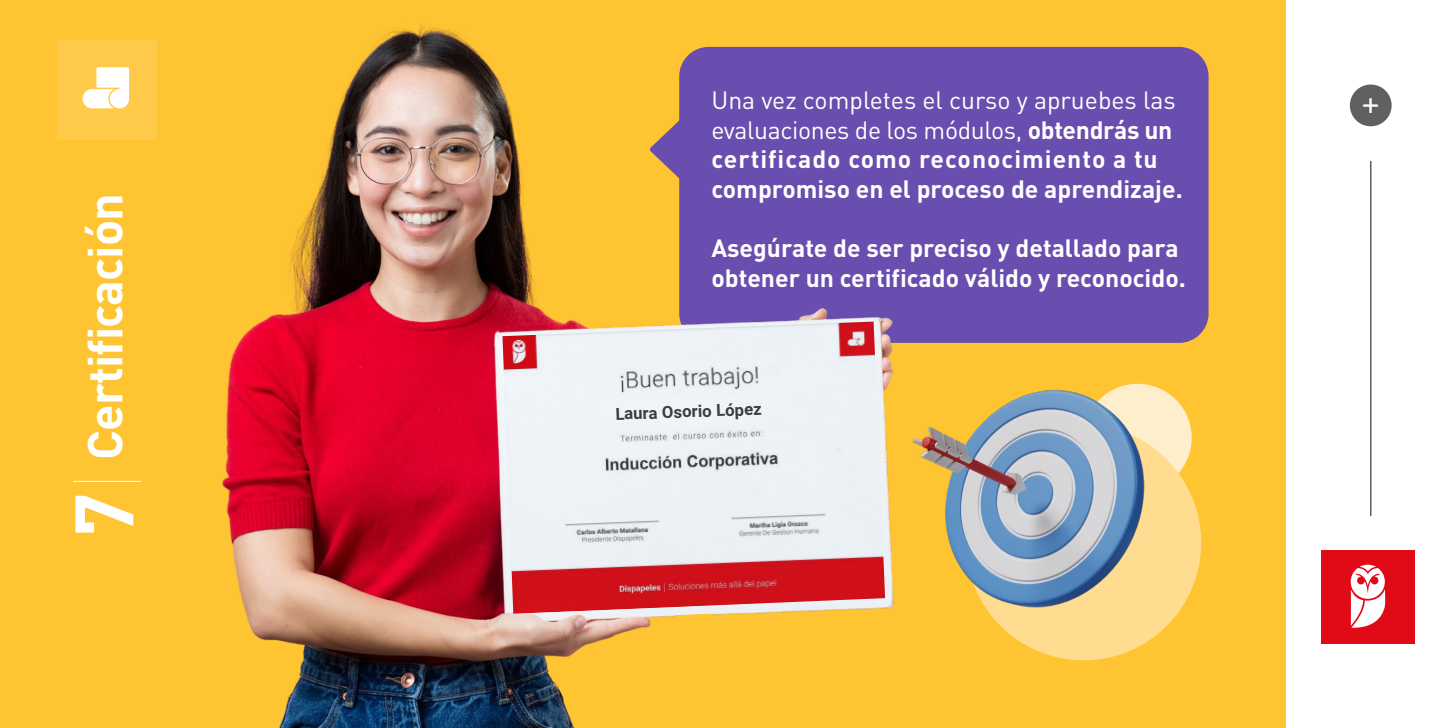
<style>
.page{position:relative;width:1440px;height:728px;background:#fff}
.page>*{position:absolute;margin:0;border:0;box-sizing:border-box;transform-origin:0 0}
.t1{font:700 81.3px "DIN";color:#fff}
.t2{font:700 48.3px "DIN";letter-spacing:-.02em;color:#fff}
.t3{font:35.17px "DIN";color:#fff}
.t4{font:700 24.75px/29.7px "DIN";color:#fff}
.t5{font:24.75px "DIN";color:#fff}
.t6{font:700 16.65px "Roboto";color:#3f3f3f}
.s1{font-weight:400}
</style>
<div class="page">
<div style="left:1321px;top:549px;width:94px;height:94px;background:#e10b17"></div>
<svg style="left:1351px;top:564px;width:35px;height:64px"></svg>
<div style="left:1350px;top:84px;width:42px;height:42px;background:#606060;border-radius:50%"></div>
<hr style="left:1370px;top:161px;width:1px;height:354px;background:#606060">
<div style="left:0;top:0;width:1286px;height:728px;background:#ffc431"></div>
<svg style="left:57px;top:40px;width:72px;height:99px;background:#ffd46e"></svg>
<div style="left:679px;top:47px;width:530px;height:296px;background:#6a4eaf;border-radius:29px"></div>
<div style="left:1084px;top:384px;width:108px;height:108px;background:#fec;border-radius:50%"></div>
<div style="left:966px;top:425px;width:235px;height:235px;background:#ffdc8f;border-radius:50%"></div>
<img style="left:932px;top:383px;width:240px;height:259px">
<img style="left:129px;top:25px;width:803px;height:703px">
<img style="left:502px;top:321px;width:383px;height:292px">
<div style="left:596px;top:396px;width:154px;height:27px;background:#f0f4f8"></div>
<svg style="left:674px;top:613px;width:39px;height:16px"></svg>
<hr style="left:73px;top:481px;width:68px;height:1px;background:#fff">
<h2 class="t2" style="left:74px;top:459px;width:268px;rotate:-90deg">Certificación</h2>
<h1 class="t1" style="left:51px;top:536px;width:46px;rotate:-90deg">7</h1>
<p class="t5" style="left:711px;top:84px;width:466px">Una vez completes el curso y apruebes las</p>
<h3 class="t3" style="left:1362px;top:81px;width:20px">+</h3>
<p class="t4" style="left:711px;top:114px;width:473px"><span class="s1">evaluaciones de los módulos,</span> obtendrás un certificado como reconocimiento a tu compromiso en el proceso de aprendizaje.</p>
<p class="t4" style="left:711px;top:232px;width:476px">Asegúrate de ser preciso y detallado para obtener un certificado válido y reconocido.</p>
<p class="t6" style="left:615px;top:402px;width:148px;rotate:-2deg">Laura Osorio López</p>
</div>
